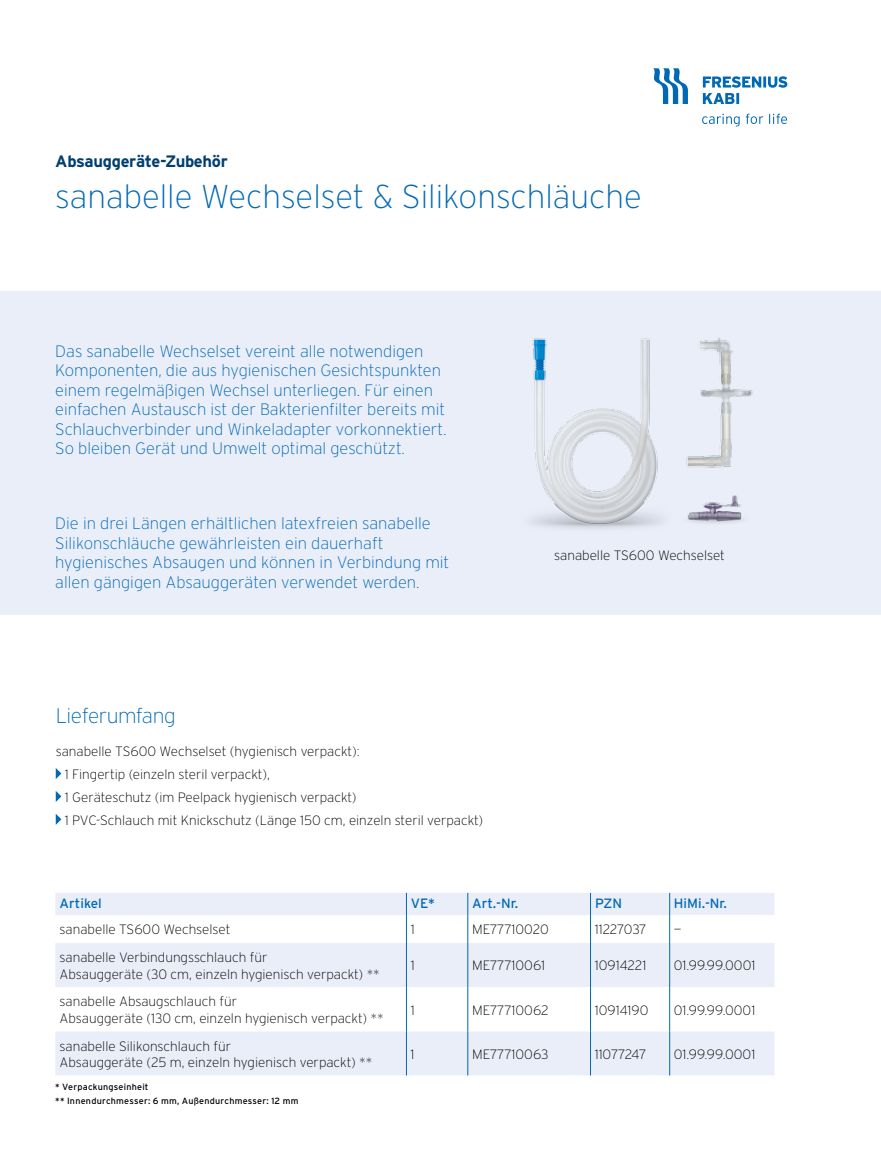
<style>
.page{position:relative;width:881px;height:1168px;background:#fff}
.page>*{position:absolute;margin:0;border:0;box-sizing:border-box;transform-origin:0 0}
.t1{font:200 33px "Interstate";color:#0069b4}
.t2{font:200 21px "Interstate";letter-spacing:-.02em;color:#0069b4}
.t3{font:200 16.5px/19.5px "Interstate";color:#0069b4}
.t4{font:700 16.5px "Interstate";letter-spacing:-.02em;color:#003f6f}
.t5{font:200 13.5px/23px "Interstate";color:#000}
.t6{font:13.5px "Interstate";color:#0069b4}
.t7{font:200 13.5px "Interstate";letter-spacing:-.02em;color:#000}
.t8{font:9px/14.5px "Interstate";letter-spacing:.025em;color:#000}
</style>
<div class="page">
<svg style="left:653px;top:68px;width:34px;height:36px"></svg>
<svg style="left:702px;top:76px;width:85px;height:28px"></svg>
<svg style="left:702px;top:114px;width:84px;height:12px"></svg>
<div style="left:0;top:291px;width:880px;height:323px;background:#eaeef9"></div>
<svg style="left:56px;top:768px;width:5px;height:11px"></svg>
<svg style="left:56px;top:791px;width:5px;height:10px"></svg>
<svg style="left:56px;top:814px;width:5px;height:10px"></svg>
<img style="left:531px;top:338px;width:131px;height:191px">
<img style="left:686px;top:337px;width:67px;height:131px">
<img style="left:688px;top:495px;width:55px;height:28px">
<svg style="left:55px;top:892px;width:719px;height:183px;fill:#eaeef9"></svg>
<div style="left:669px;top:914px;width:105px;height:28px;background:#fff"></div>
<svg style="left:55px;top:986px;width:719px;height:45px"></svg>
<svg style="left:406px;top:892px;width:1px;height:50px"></svg>
<svg style="left:467px;top:892px;width:1px;height:50px"></svg>
<svg style="left:590px;top:892px;width:1px;height:50px"></svg>
<hr style="left:406px;top:942px;width:1px;height:44px;background:#0069b4">
<hr style="left:467px;top:942px;width:1px;height:44px;background:#0069b4">
<hr style="left:590px;top:942px;width:1px;height:44px;background:#0069b4">
<hr style="left:406px;top:986px;width:1px;height:45px;background:#0069b4">
<hr style="left:467px;top:986px;width:1px;height:45px;background:#0069b4">
<hr style="left:590px;top:986px;width:1px;height:45px;background:#0069b4">
<hr style="left:406px;top:1031px;width:1px;height:44px;background:#0069b4">
<hr style="left:467px;top:1031px;width:1px;height:44px;background:#0069b4">
<hr style="left:590px;top:1031px;width:1px;height:44px;background:#0069b4">
<hr style="left:669px;top:942px;width:1px;height:44px;background:#0069b4">
<hr style="left:669px;top:986px;width:1px;height:45px;background:#0069b4">
<hr style="left:669px;top:1031px;width:1px;height:44px;background:#0069b4">
<svg style="left:669px;top:892px;width:1px;height:50px"></svg>
<p class="t4" style="left:55px;top:151px;width:174px">Absauggeräte-Zubehör</p>
<h1 class="t1" style="left:55px;top:178px;width:587px">sanabelle Wechselset &amp; Silikonschläuche</h1>
<p class="t3" style="left:55px;top:341px;width:392px">Das sanabelle Wechselset vereint alle notwendigen Komponenten, die aus hygienischen Gesichtspunkten einem regelmäßigen Wechsel unterliegen. Für einen einfachen Austausch ist der Bakterienfilter bereits mit Schlauchverbinder und Winkeladapter vorkonnektiert.<br>So bleiben Gerät und Umwelt optimal geschützt.</p>
<p class="t3" style="left:55px;top:513px;width:395px">Die in drei Längen erhältlichen latexfreien sanabelle Silikonschläuche gewährleisten ein dauerhaft hygienisches Absaugen und können in Verbindung mit allen gängigen Absauggeräten verwendet werden.</p>
<h2 class="t2" style="left:56px;top:703px;width:122px">Lieferumfang</h2>
<p class="t5" style="left:65px;top:739px;width:420px;text-indent:-9px">sanabelle TS600 Wechselset (hygienisch verpackt):<br>1 Fingertip (einzeln steril verpackt),<br>1 Geräteschutz (im Peelpack hygienisch verpackt)<br>1 PVC-Schlauch mit Knickschutz (Länge 150 cm, einzeln steril verpackt)</p>
<p class="t5" style="left:554px;top:543px;width:172px">sanabelle TS600 Wechselset</p>
<p class="t6" style="left:60px;top:895px;width:44px">Artikel</p>
<p class="t6" style="left:410px;top:895px;width:26px">VE*</p>
<p class="t6" style="left:472px;top:895px;width:48px">Art.-Nr.</p>
<p class="t6" style="left:595px;top:895px;width:29px">PZN</p>
<p class="t6" style="left:673px;top:895px;width:55px">HiMi.-Nr.</p>
<p class="t5" style="left:60px;top:918px;width:172px">sanabelle TS600 Wechselset</p>
<p class="t5" style="left:410px;top:918px;width:5px">1</p>
<p class="t5" style="left:472px;top:918px;width:78px">ME77710020</p>
<p class="t7" style="left:594px;top:922px;width:53px">11227037</p>
<p class="t5" style="left:673px;top:918px;width:9px">—</p>
<p class="t5" style="left:60px;top:949px;width:322px;line-height:16.5px">sanabelle Verbindungsschlauch für<br>Absauggeräte (30 cm, einzeln hygienisch verpackt) **</p>
<p class="t5" style="left:410px;top:954px;width:5px">1</p>
<p class="t5" style="left:472px;top:954px;width:74px">ME77710061</p>
<p class="t5" style="left:594px;top:954px;width:53px">10914221</p>
<p class="t5" style="left:673px;top:954px;width:83px">01.99.99.0001</p>
<p class="t5" style="left:60px;top:993px;width:325px;line-height:16.5px">sanabelle Absaugschlauch für<br>Absauggeräte (130 cm, einzeln hygienisch verpackt) **</p>
<p class="t5" style="left:410px;top:998px;width:5px">1</p>
<p class="t5" style="left:472px;top:998px;width:78px">ME77710062</p>
<p class="t5" style="left:594px;top:998px;width:55px">10914190</p>
<p class="t5" style="left:673px;top:998px;width:83px">01.99.99.0001</p>
<p class="t5" style="left:59px;top:1037px;width:314px;line-height:16.5px">sanabelle Silikonschlauch für<br>Absauggeräte (25 m, einzeln hygienisch verpackt) **</p>
<p class="t5" style="left:410px;top:1042px;width:5px">1</p>
<p class="t5" style="left:472px;top:1042px;width:78px">ME77710063</p>
<p class="t5" style="left:594px;top:1042px;width:53px">11077247</p>
<p class="t5" style="left:673px;top:1042px;width:83px">01.99.99.0001</p>
<p class="t8" style="left:55px;top:1078px;width:244px">* Verpackungseinheit<br>** Innendurchmesser: 6 mm, Außendurchmesser: 12 mm</p>
</div>
